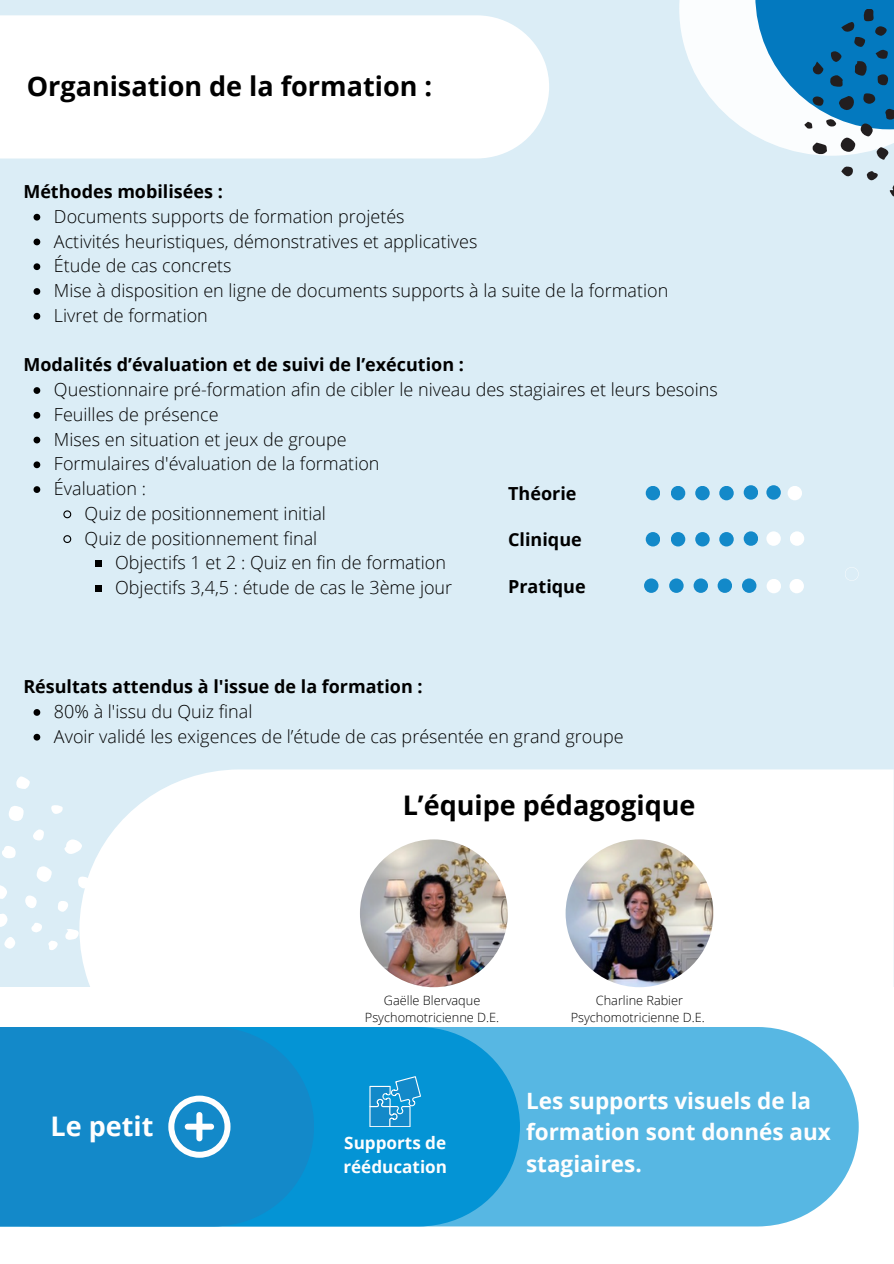
<style>
.page{position:relative;width:894px;height:1264px;background:#fff}
.page>*{position:absolute;margin:0;border:0;box-sizing:border-box;transform-origin:0 0}
.t1{font:700 27px "Open Sans";color:#000}
.t2{font:700 27px "Open Sans";color:#fefefe}
.t3{font:700 22.5px/31.5px "Open Sans";color:#fefefe}
.t4{font:300 18px "Open Sans";color:#000}
.t5{font:700 18px "Open Sans";color:#000}
.t6{font:700 17.1px/23.9px "Open Sans";color:#fefefe}
.t7{font:300 12.75px "Open Sans";color:#000}
</style>
<div class="page">
<div style="left:0;top:0;width:893px;height:986px;background:#dbedf6"></div>
<div style="left:80px;top:769px;width:813px;height:219px;background:#fff"></div>
<svg style="left:679px;top:0;width:214px;height:156px;fill:#fbfdfe"></svg>
<svg style="left:755px;top:0;width:138px;height:129px;background:#4da0d1"></svg>
<svg style="left:838px;top:96px;width:17px;height:15px"></svg>
<div style="left:840px;top:137px;width:15px;height:15px;background:#221e1f;border-radius:50%"></div>
<svg style="left:889px;top:187px;width:4px;height:9px"></svg>
<svg style="left:812px;top:142px;width:15px;height:13px"></svg>
<svg style="left:860px;top:123px;width:12px;height:13px"></svg>
<svg style="left:862px;top:93px;width:12px;height:11px"></svg>
<svg style="left:876px;top:147px;width:12px;height:13px"></svg>
<svg style="left:885px;top:108px;width:8px;height:12px"></svg>
<svg style="left:812px;top:61px;width:12px;height:14px"></svg>
<svg style="left:841px;top:166px;width:11px;height:11px"></svg>
<svg style="left:830px;top:9px;width:58px;height:78px;background:#0867a0"></svg>
<svg style="left:812px;top:96px;width:11px;height:10px"></svg>
<svg style="left:866px;top:171px;width:12px;height:9px"></svg>
<svg style="left:825px;top:118px;width:11px;height:9px"></svg>
<svg style="left:804px;top:122px;width:8px;height:7px"></svg>
<svg style="left:9px;top:806px;width:15px;height:15px"></svg>
<svg style="left:64px;top:839px;width:18px;height:15px"></svg>
<svg style="left:36px;top:866px;width:16px;height:16px"></svg>
<svg style="left:0;top:885px;width:7px;height:14px"></svg>
<svg style="left:2px;top:846px;width:14px;height:12px"></svg>
<svg style="left:0;top:914px;width:7px;height:12px"></svg>
<svg style="left:16px;top:776px;width:14px;height:13px"></svg>
<svg style="left:65px;top:929px;width:14px;height:10px"></svg>
<svg style="left:25px;top:895px;width:12px;height:13px"></svg>
<svg style="left:78px;top:876px;width:11px;height:12px"></svg>
<svg style="left:4px;top:937px;width:11px;height:11px"></svg>
<svg style="left:33px;top:829px;width:11px;height:11px"></svg>
<svg style="left:58px;top:901px;width:10px;height:10px"></svg>
<svg style="left:51px;top:805px;width:12px;height:9px"></svg>
<svg style="left:31px;top:923px;width:11px;height:9px"></svg>
<svg style="left:48px;top:941px;width:10px;height:9px"></svg>
<svg style="left:34px;top:214px;width:6px;height:6px"></svg>
<svg style="left:34px;top:238px;width:6px;height:7px"></svg>
<svg style="left:34px;top:263px;width:6px;height:7px"></svg>
<svg style="left:34px;top:288px;width:6px;height:7px"></svg>
<svg style="left:34px;top:313px;width:6px;height:6px"></svg>
<svg style="left:34px;top:387px;width:6px;height:7px"></svg>
<svg style="left:34px;top:412px;width:6px;height:6px"></svg>
<svg style="left:34px;top:436px;width:6px;height:7px"></svg>
<svg style="left:34px;top:461px;width:6px;height:7px"></svg>
<svg style="left:34px;top:486px;width:6px;height:7px"></svg>
<svg style="left:63px;top:510px;width:9px;height:9px"></svg>
<svg style="left:63px;top:535px;width:9px;height:8px"></svg>
<div style="left:95px;top:560px;width:7px;height:7px;background:#000"></div>
<div style="left:95px;top:585px;width:7px;height:7px;background:#000"></div>
<svg style="left:34px;top:709px;width:6px;height:6px"></svg>
<svg style="left:34px;top:733px;width:6px;height:7px"></svg>
<div style="left:0;top:15px;width:549px;height:143px;background:#fff"></div>
<svg style="left:845px;top:567px;width:13px;height:14px"></svg>
<div style="left:669px;top:578px;width:14px;height:15px;background:#1389c9;border-radius:50%"></div>
<div style="left:644px;top:578px;width:14px;height:15px;background:#1389c9;border-radius:50%"></div>
<div style="left:693px;top:578px;width:14px;height:15px;background:#1389c9;border-radius:50%"></div>
<div style="left:717px;top:578px;width:14px;height:15px;background:#1389c9;border-radius:50%"></div>
<div style="left:741px;top:578px;width:15px;height:15px;background:#1389c9;border-radius:50%"></div>
<div style="left:670px;top:486px;width:15px;height:14px;background:#1389c9;border-radius:50%"></div>
<div style="left:645px;top:486px;width:15px;height:14px;background:#1389c9;border-radius:50%"></div>
<div style="left:695px;top:486px;width:14px;height:14px;background:#1389c9;border-radius:50%"></div>
<div style="left:719px;top:486px;width:14px;height:14px;background:#1389c9;border-radius:50%"></div>
<div style="left:743px;top:485px;width:14px;height:14px;background:#1389c9;border-radius:50%"></div>
<div style="left:766px;top:485px;width:14px;height:14px;background:#1389c9;border-radius:50%"></div>
<div style="left:670px;top:532px;width:15px;height:14px;background:#1389c9;border-radius:50%"></div>
<div style="left:645px;top:532px;width:15px;height:14px;background:#1389c9;border-radius:50%"></div>
<div style="left:695px;top:532px;width:14px;height:14px;background:#1389c9;border-radius:50%"></div>
<div style="left:719px;top:532px;width:14px;height:14px;background:#1389c9;border-radius:50%"></div>
<div style="left:743px;top:531px;width:14px;height:15px;background:#1389c9;border-radius:50%"></div>
<div style="left:766px;top:531px;width:14px;height:15px;background:#fff;border-radius:50%"></div>
<div style="left:787px;top:486px;width:14px;height:14px;background:#fff;border-radius:50%"></div>
<div style="left:789px;top:531px;width:15px;height:15px;background:#fff;border-radius:50%"></div>
<div style="left:766px;top:579px;width:14px;height:14px;background:#fff;border-radius:50%"></div>
<div style="left:789px;top:579px;width:14px;height:14px;background:#fff;border-radius:50%"></div>
<img style="left:565px;top:839px;width:148px;height:148px;border-radius:50%">
<img style="left:360px;top:839px;width:147px;height:148px;border-radius:50%">
<div style="left:520px;top:1027px;width:338px;height:199px;background:#57b7e3"></div>
<div style="left:0;top:1026px;width:520px;height:200px;background:#0494d5"></div>
<div style="left:0;top:1026px;width:314px;height:200px;background:#1389c9"></div>
<svg style="left:168px;top:1095px;width:62px;height:62px"></svg>
<svg style="left:369px;top:1076px;width:52px;height:50px"></svg>
<p class="t1" style="left:27px;top:68px;width:407px">Organisation de la formation :</p>
<p class="t5" style="left:23px;top:179px;width:201px">Méthodes mobilisées :</p>
<h1 class="t4" style="left:54px;top:203px;width:352px">Documents supports de formation projetés</h1>
<h3 class="t4" style="left:54px;top:228px;width:425px">Activités heuristiques, démonstratives et applicatives</h3>
<p class="t4" style="left:54px;top:253px;width:179px">Étude de cas concrets</p>
<p class="t4" style="left:54px;top:278px;width:615px">Mise à disposition en ligne de documents supports à la suite de la formation</p>
<p class="t4" style="left:54px;top:302px;width:155px">Livret de formation</p>
<p class="t5" style="left:23px;top:352px;width:442px">Modalités d’évaluation et de suivi de l’exécution :</p>
<p class="t4" style="left:54px;top:377px;width:665px">Questionnaire pré-formation afin de cibler le niveau des stagiaires et leurs besoins</p>
<h3 class="t4" style="left:54px;top:401px;width:166px">Feuilles de présence</h3>
<p class="t4" style="left:54px;top:426px;width:294px">Mises en situation et jeux de groupe</p>
<p class="t4" style="left:54px;top:451px;width:327px">Formulaires d'évaluation de la formation</p>
<p class="t4" style="left:54px;top:476px;width:93px">Évaluation :</p>
<p class="t4" style="left:85px;top:500px;width:243px">Quiz de positionnement initial</p>
<p class="t4" style="left:85px;top:525px;width:234px">Quiz de positionnement final</p>
<p class="t4" style="left:115px;top:550px;width:332px">Objectifs 1 et 2 : Quiz en fin de formation</p>
<p class="t4" style="left:115px;top:575px;width:338px">Objectifs 3,4,5 : étude de cas le 3ème jour</p>
<h3 class="t5" style="left:508px;top:480px;width:70px">Théorie</h3>
<h3 class="t5" style="left:508px;top:527px;width:75px">Clinique</h3>
<h3 class="t5" style="left:508px;top:573px;width:79px">Pratique</h3>
<p class="t5" style="left:23px;top:674px;width:400px">Résultats attendus à l'issue de la formation :</p>
<p class="t4" style="left:54px;top:698px;width:200px">80% à l'issu du Quiz final</p>
<h3 class="t4" style="left:54px;top:723px;width:571px">Avoir validé les exigences de l’étude de cas présentée en grand groupe</h3>
<h1 class="t1" style="left:402px;top:786px;width:294px">L’équipe pédagogique</h1>
<p class="t2" style="left:50px;top:1107px;width:104px">Le petit</p>
<p class="t7" style="left:384px;top:991px;width:98px">Gaëlle Blervaque</p>
<p class="t7" style="left:365px;top:1008px;width:136px">Psychomotricienne D.E.</p>
<p class="t6" style="left:343px;top:1130px;width:105px">Supports de rééducation</p>
<p class="t7" style="left:595px;top:991px;width:89px">Charline Rabier</p>
<p class="t7" style="left:570px;top:1008px;width:135px">Psychomotricienne D.E.</p>
<h1 class="t3" style="left:526px;top:1084px;width:306px">Les supports visuels de la formation sont donnés aux stagiaires.</h1>
</div>
